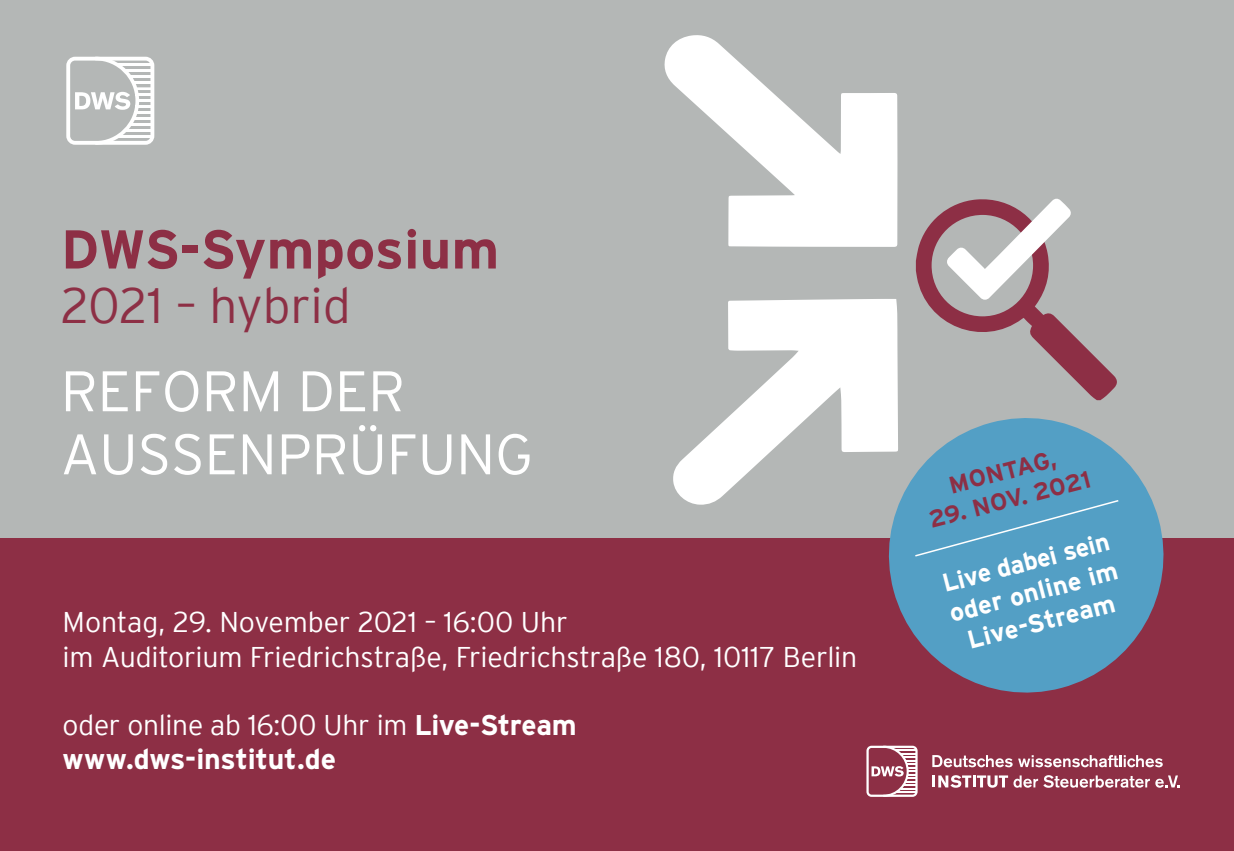
<style>
.page{position:relative;width:1234px;height:851px;background:#fff}
.page>*{position:absolute;margin:0;border:0;box-sizing:border-box;transform-origin:0 0}
.t1{font:300 57px "Interstate";letter-spacing:-.005em;color:#fff}
.t2{font:700 54.6px "Interstate";letter-spacing:.005em;color:#8d2f45}
.t3{font:300 49.5px "Interstate";color:#8d2f45}
.t4{font:300 28.5px "Interstate";letter-spacing:-.01em;color:#fff}
.t5{font:700 28.5px "Interstate";letter-spacing:-.01em;color:#fff}
.t6{font:700 25.5px "Interstate";color:#fff}
.t7{font:700 24px "Interstate";color:#8d2f45}
.s1{font-weight:700}
</style>
<div class="page">
<div style="left:0;top:0;width:1233px;height:538px;background:#b4b7b6"></div>
<svg style="left:663px;top:34px;width:234px;height:213px"></svg>
<svg style="left:672px;top:299px;width:225px;height:206px"></svg>
<svg style="left:915px;top:197px;width:202px;height:203px;background:#b2a0a4"></svg>
<div style="left:0;top:538px;width:1233px;height:312px;background:#8d2f45"></div>
<svg style="left:866px;top:745px;width:51px;height:51px"></svg>
<svg style="left:932px;top:755px;width:230px;height:12px"></svg>
<svg style="left:932px;top:775px;width:75px;height:12px"></svg>
<svg style="left:1013px;top:775px;width:24px;height:12px"></svg>
<svg style="left:1043px;top:775px;width:106px;height:12px"></svg>
<svg style="left:1155px;top:775px;width:24px;height:12px"></svg>
<svg style="left:66px;top:57px;width:88px;height:88px"></svg>
<svg style="left:873px;top:403px;width:304px;height:290px;fill:#539fc5"></svg>
<div style="left:913px;top:498px;width:206px;height:59px;background:#539fc5"></div>
<p class="t2" style="left:61px;top:209px;width:439px">DWS-Symposium</p>
<p class="t3" style="left:61px;top:277px;width:291px">2021 – hybrid</p>
<p class="t1" style="left:61px;top:359px;width:346px">REFORM DER</p>
<p class="t1" style="left:61px;top:422px;width:473px">AUSSENPRÜFUNG</p>
<p class="t4" style="left:63px;top:606px;width:506px">Montag, 29. November 2021 – 16:00 Uhr</p>
<p class="t4" style="left:63px;top:640px;width:796px">im Auditorium Friedrichstraße, Friedrichstraße 180, 10117 Berlin</p>
<p class="t4" style="left:63px;top:708px;width:515px">oder online ab 16:00 Uhr im <span class="s1">Live-Stream</span></p>
<p class="t5" style="left:63px;top:738px;width:275px">www.dws-institut.de</p>
<p class="t7" style="left:944px;top:469px;width:111px;rotate:-15deg">MONTAG,</p>
<p class="t7" style="left:924px;top:503px;width:168px;rotate:-15deg">29. NOV. 2021</p>
<p class="t6" style="left:938px;top:564px;width:173px;rotate:-14deg">Live dabei sein</p>
<p class="t6" style="left:945px;top:596px;width:174px;rotate:-15deg">oder online im</p>
<p class="t6" style="left:962px;top:623px;width:153px;rotate:-15deg">Live-Stream</p>
</div>
